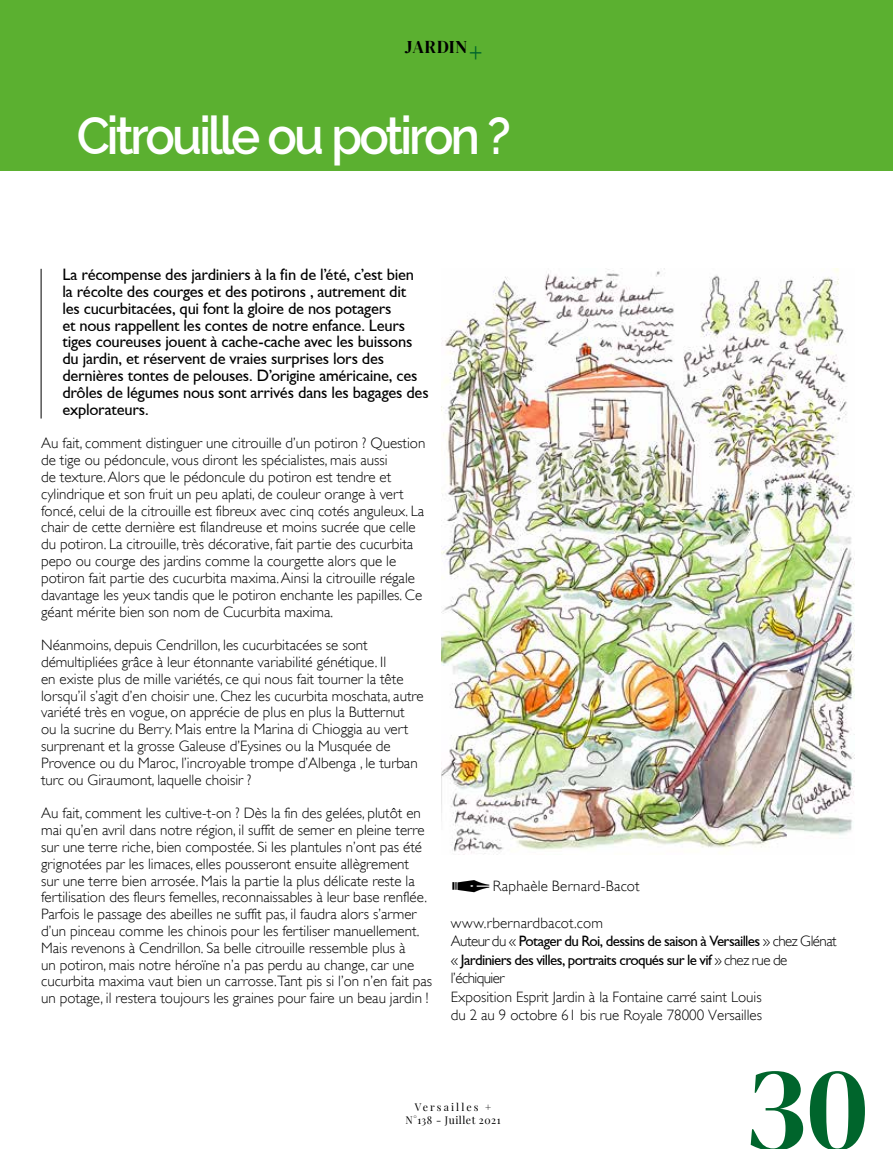
<style>
.page{position:relative;width:893px;height:1149px;background:#fff}
.page>*{position:absolute;margin:0;border:0;box-sizing:border-box;transform-origin:0 0}
.t1{font:120px "DM Serif Display";color:#00652c}
.t2{font:600 52.5px "Raleway";letter-spacing:-.06em;color:#fff;scale:.94 1}
.t3{font:18px "DM Serif Display";letter-spacing:.045em;color:#000}
.t4{font:16.5px/16.8px "Gill Sans";letter-spacing:-.015em;color:#000}
.t5{font:300 15px/16.8px "Gill Sans";color:#000}
.t6{font:10.5px/12.6px "Playfair Display";letter-spacing:.05em;color:#000;text-align:center}
.s1{font-family:"Ming Li U Ext B";font-size:24px;color:#00652c}
.s2{font-weight:400}
</style>
<div class="page">
<div style="left:0;top:0;width:893px;height:170px;background:#5bb030"></div>
<hr style="left:41px;top:269px;width:1px;height:149px;background:#000">
<img style="left:441px;top:269px;width:414px;height:585px">
<p class="t3" style="left:405px;top:36px;width:78px">JARDIN<span class="s1">+</span></p>
<h2 class="t2" style="left:77px;top:106px;width:463px">Citrouille ou potiron ?</h2>
<p class="t4" style="left:62px;top:266px;width:368px">La récompense des jardiniers à la fin de l’été, c’est bien<br>la récolte des courges et des potirons , autrement dit<br>les cucurbitacées, qui font la gloire de nos potagers<br>et nous rappellent les contes de notre enfance. Leurs tiges coureuses jouent à cache-cache avec les buissons du jardin, et réservent de vraies surprises lors des dernières tontes de pelouses. D’origine américaine, ces drôles de légumes nous sont arrivés dans les bagages des explorateurs.</p>
<p class="t5" style="left:41px;top:434px;width:386px">Au fait, comment distinguer une citrouille d’un potiron ? Question de tige ou pédoncule, vous diront les spécialistes, mais aussi<br>de texture. Alors que le pédoncule du potiron est tendre et cylindrique et son fruit un peu aplati, de couleur orange à vert foncé, celui de la citrouille est fibreux avec cinq cotés anguleux. La chair de cette dernière est filandreuse et moins sucrée que celle du potiron. La citrouille, très décorative, fait partie des cucurbita pepo ou courge des jardins comme la courgette alors que le potiron fait partie des cucurbita maxima. Ainsi la citrouille régale davantage les yeux tandis que le potiron enchante les papilles. Ce géant mérite bien son nom de Cucurbita maxima.</p>
<p class="t5" style="left:41px;top:636px;width:384px">Néanmoins, depuis Cendrillon, les cucurbitacées se sont démultipliées grâce à leur étonnante variabilité génétique. Il<br>en existe plus de mille variétés, ce qui nous fait tourner la tête lorsqu’il s’agit d’en choisir une. Chez les cucurbita moschata, autre variété très en vogue, on apprécie de plus en plus la Butternut ou la sucrine du Berry. Mais entre la Marina di Chioggia au vert surprenant et la grosse Galeuse d’Eysines ou la Musquée de Provence ou du Maroc, l’incroyable trompe d’Albenga , le turban turc ou Giraumont, laquelle choisir ?</p>
<p class="t5" style="left:41px;top:804px;width:393px">Au fait, comment les cultive-t-on ? Dès la fin des gelées, plutôt en mai qu’en avril dans notre région, il suffit de semer en pleine terre sur une terre riche, bien compostée. Si les plantules n’ont pas été grignotées par les limaces, elles pousseront ensuite allègrement<br>sur une terre bien arrosée. Mais la partie la plus délicate reste la fertilisation des fleurs femelles, reconnaissables à leur base renflée.<br>Parfois le passage des abeilles ne suffit pas, il faudra alors s’armer d’un pinceau comme les chinois pour les fertiliser manuellement.<br>Mais revenons à Cendrillon. Sa belle citrouille ressemble plus à<br>un potiron, mais notre héroïne n’a pas perdu au change, car une cucurbita maxima vaut bien un carrosse.Tant pis si l’on n’en fait pas un potage, il restera toujours les graines pour faire un beau jardin !</p>
<p class="t5" style="left:493px;top:876px;width:148px">Raphaèle Bernard-Bacot</p>
<p class="t5" style="left:451px;top:912px;width:387px;line-height:18.5px">www.rbernardbacot.com<br>Auteur du « <span class="s2">Potager du Roi, dessins de saison à Versailles</span> » chez Glénat « <span class="s2">Jardiniers des villes, portraits croqués sur le vif</span> » chez rue de l’échiquier<br>Exposition Esprit Jardin à la Fontaine carré saint Louis<br>du 2 au 9 octobre 61 bis rue Royale 78000 Versailles</p>
<p class="t6" style="left:405px;top:1099px;width:97px">Versailles +<br>N°138 - Juillet 2021</p>
<h1 class="t1" style="left:743px;top:1038px;width:126px">30</h1>
</div>
